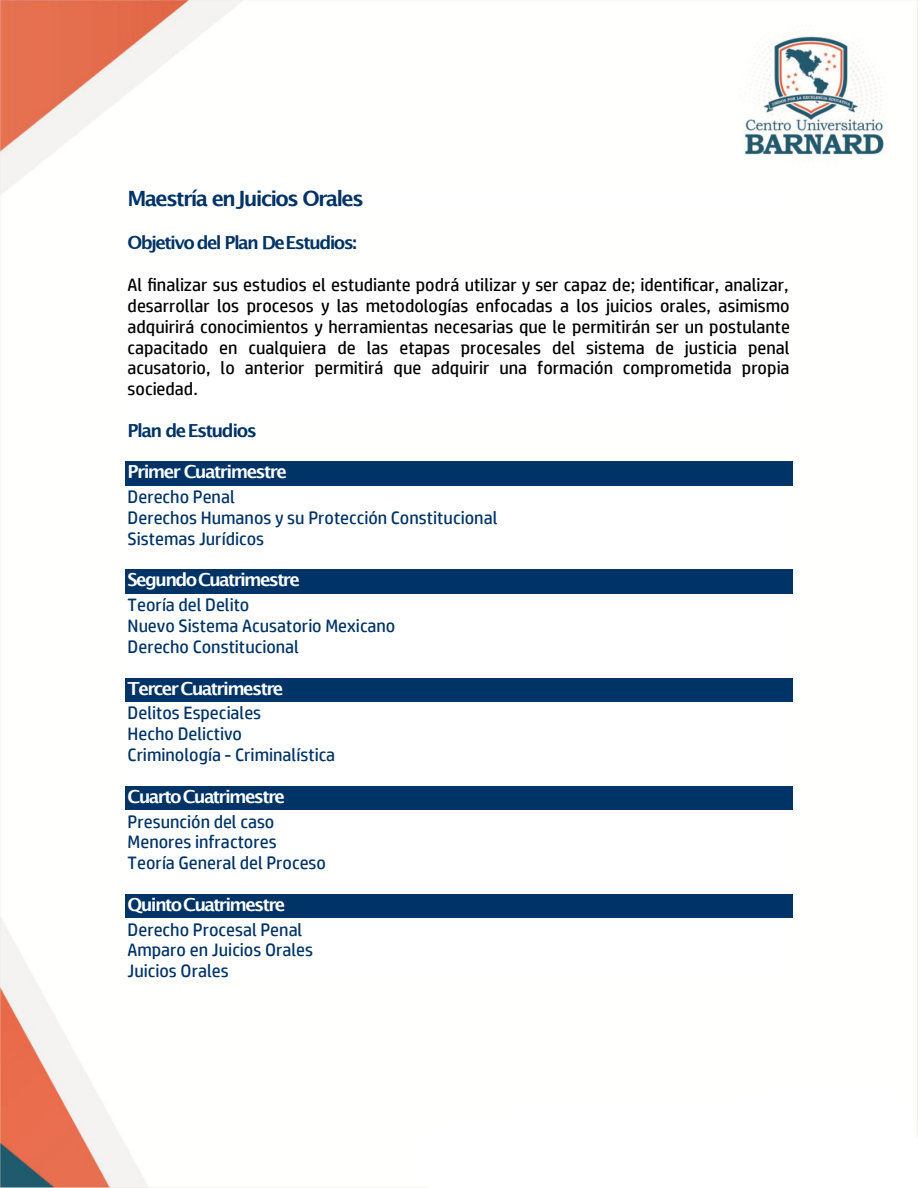
<style>
.page{position:relative;width:918px;height:1188px;background:#fff}
.page>*{position:absolute;margin:0;border:0;box-sizing:border-box;transform-origin:0 0}
.t1{font:700 21px "Lucida Grande";letter-spacing:-.085em;color:#036}
.t2{font:18px/20.9px "HP Simplified";color:#000;text-align:justify}
.t3{font:18px/20.9px "HP Simplified";color:#036}
.t4{font:700 18px "Lucida Grande";letter-spacing:-.095em;color:#fff}
.t5{font:700 18px "Lucida Grande";letter-spacing:-.09em;color:#036}
</style>
<div class="page">
<img style="left:0;top:0;width:918px;height:1188px">
<div style="left:125px;top:187px;width:668px;height:24px;background:#fff"></div>
<div style="left:128px;top:232px;width:229px;height:21px;background:#fff"></div>
<div style="left:125px;top:274px;width:668px;height:21px;background:#fff"></div>
<div style="left:125px;top:295px;width:668px;height:21px;background:#fff"></div>
<div style="left:125px;top:316px;width:668px;height:20px;background:#fff"></div>
<div style="left:125px;top:336px;width:668px;height:21px;background:#fff"></div>
<div style="left:125px;top:357px;width:668px;height:21px;background:#fff"></div>
<div style="left:125px;top:378px;width:668px;height:21px;background:#fff"></div>
<div style="left:125px;top:399px;width:668px;height:21px;background:#fff"></div>
<div style="left:128px;top:420px;width:126px;height:21px;background:#fff"></div>
<div style="left:125px;top:462px;width:668px;height:24px;background:#036"></div>
<div style="left:125px;top:486px;width:668px;height:21px;background:#fff"></div>
<div style="left:125px;top:507px;width:668px;height:21px;background:#fff"></div>
<div style="left:125px;top:528px;width:668px;height:21px;background:#fff"></div>
<div style="left:125px;top:549px;width:668px;height:21px;background:#fff"></div>
<div style="left:125px;top:570px;width:668px;height:24px;background:#036"></div>
<div style="left:125px;top:594px;width:668px;height:21px;background:#fff"></div>
<div style="left:125px;top:615px;width:668px;height:21px;background:#fff"></div>
<div style="left:125px;top:636px;width:668px;height:21px;background:#fff"></div>
<div style="left:125px;top:657px;width:668px;height:21px;background:#fff"></div>
<div style="left:125px;top:678px;width:668px;height:24px;background:#036"></div>
<div style="left:125px;top:702px;width:668px;height:21px;background:#fff"></div>
<div style="left:125px;top:723px;width:668px;height:21px;background:#fff"></div>
<div style="left:125px;top:744px;width:668px;height:21px;background:#fff"></div>
<div style="left:125px;top:765px;width:668px;height:21px;background:#fff"></div>
<div style="left:125px;top:786px;width:668px;height:24px;background:#036"></div>
<div style="left:125px;top:810px;width:668px;height:21px;background:#fff"></div>
<div style="left:125px;top:831px;width:668px;height:21px;background:#fff"></div>
<div style="left:125px;top:852px;width:668px;height:21px;background:#fff"></div>
<div style="left:125px;top:873px;width:668px;height:21px;background:#fff"></div>
<div style="left:125px;top:894px;width:668px;height:25px;background:#036"></div>
<div style="left:125px;top:919px;width:668px;height:20px;background:#fff"></div>
<div style="left:125px;top:939px;width:668px;height:21px;background:#fff"></div>
<div style="left:125px;top:960px;width:668px;height:21px;background:#fff"></div>
<p class="t1" style="left:128px;top:190px;width:238px">Maestría enJuicios Orales</p>
<p class="t5" style="left:128px;top:235px;width:231px">Objetivo del Plan DeEstudios:</p>
<p class="t2" style="left:128px;top:275px;width:664px">Al finalizar sus estudios el estudiante podrá utilizar y ser capaz de; identificar, analizar, desarrollar los procesos y las metodologías enfocadas a los juicios orales, asimismo adquirirá conocimientos y herramientas necesarias que le permitirán ser un postulante capacitado en cualquiera de las etapas procesales del sistema de justicia penal acusatorio, lo anterior permitirá que adquirir una formación comprometida propia sociedad.</p>
<p class="t5" style="left:128px;top:422px;width:131px">Plan de Estudios</p>
<p class="t4" style="left:128px;top:464px;width:161px">Primer Cuatrimestre</p>
<p class="t3" style="left:128px;top:487px;width:371px">Derecho Penal<br>Derechos Humanos y su Protección Constitucional<br>Sistemas Jurídicos</p>
<p class="t4" style="left:128px;top:572px;width:174px">SegundoCuatrimestre</p>
<p class="t3" style="left:128px;top:595px;width:269px">Teoría del Delito<br>Nuevo Sistema Acusatorio Mexicano<br>Derecho Constitucional</p>
<p class="t4" style="left:128px;top:680px;width:157px">Tercer Cuatrimestre</p>
<p class="t3" style="left:128px;top:703px;width:209px">Delitos Especiales<br>Hecho Delictivo<br>Criminología - Criminalística</p>
<p class="t4" style="left:128px;top:788px;width:159px">Cuarto Cuatrimestre</p>
<p class="t3" style="left:128px;top:812px;width:200px">Presunción del caso<br>Menores infractores<br>Teoría General del Proceso</p>
<p class="t4" style="left:128px;top:896px;width:159px">QuintoCuatrimestre</p>
<p class="t3" style="left:128px;top:920px;width:187px">Derecho Procesal Penal<br>Amparo en Juicios Orales<br>Juicios Orales</p>
</div>
